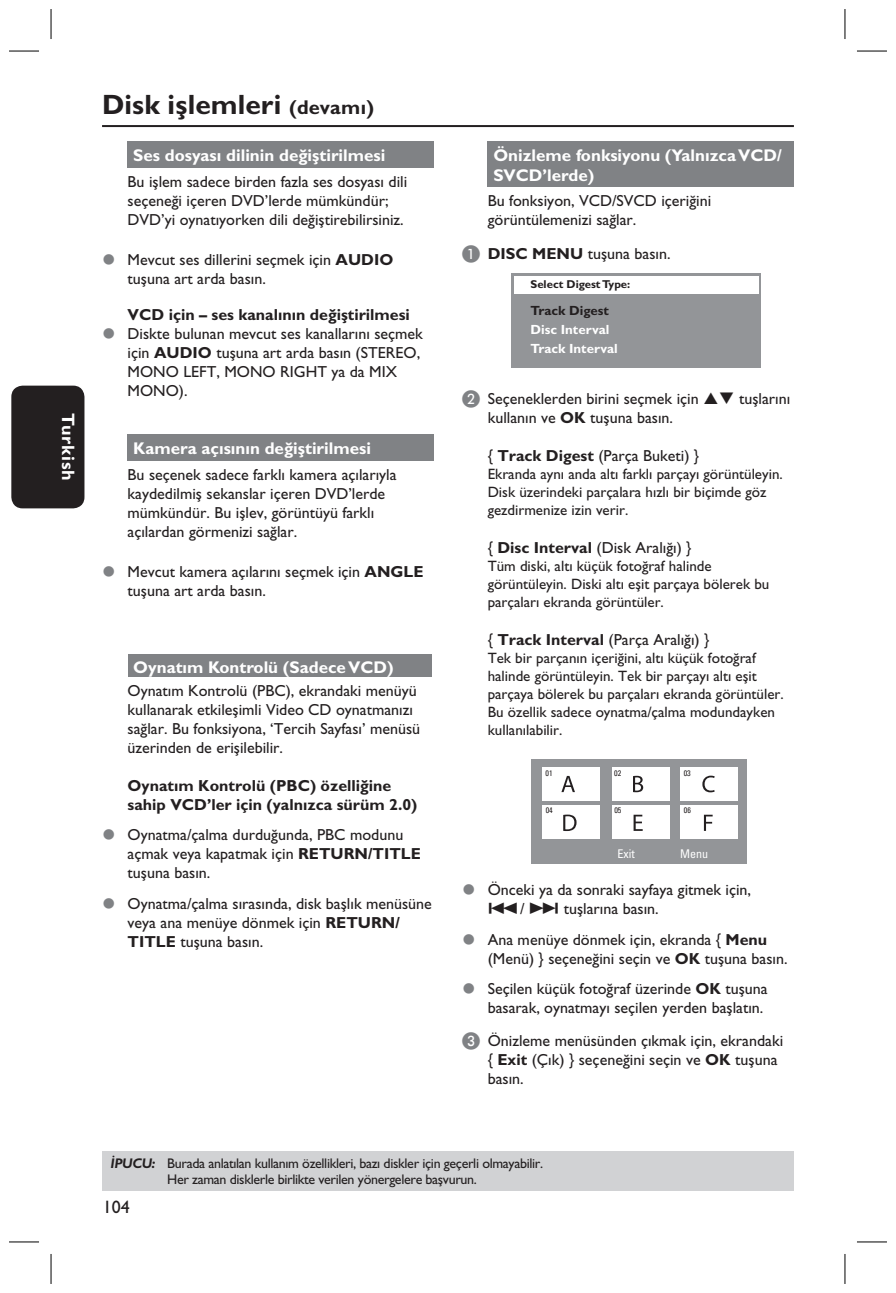
<style>
.page{position:relative;width:896px;height:1293px;background:#fff}
.page>*{position:absolute;margin:0;border:0;box-sizing:border-box;transform-origin:0 0}
.t1{font:700 28px "Gill Sans Tur";color:#231f20}
.t2{font:700 18px "Gill Sans Std";letter-spacing:.05em;color:#fff}
.t3{font:18px "Gill Sans Std";color:#231f20}
.t4{font:700 17px/20px "Gill Sans Tur";color:#fff}
.t5{font:16px/19px "Gill Sans Tur";color:#231f20}
.t6{font:700 16px/19px "Gill Sans Tur";color:#231f20}
.t7{font:15px/18px "Gill Sans Tur";color:#231f20}
.t8{font:14px/16px "Gill Sans Tur";letter-spacing:-.025em;color:#231f20}
.t9{font:700 13.4px/19px "Gill Alt One";color:#fff}
.t10{font:700 13.4px "Gill Alt One";color:#231f20}
.t11{font:condensed 12px "Univers";color:#fff}
.t12{font:700 11.4px "Gill Alt One";color:#231f20}
.t13{font:condensed 8px "Univers";color:#231f20}
.s1{font-size:20px}
.s2{font-weight:700}
.s3{font-family:"Philips Pi Roman";font-size:18px;color:#808285}
.s4{font-family:"Sony PS Common"}
.s5{font-weight:700;font-style:italic}
</style>
<div class="page">
<div style="left:11px;top:386px;width:73px;height:122px;background:#231f20;border-radius:11px"></div>
<div style="left:128px;top:142px;width:306px;height:26px;background:#808285"></div>
<div style="left:128px;top:434px;width:306px;height:27px;background:#808285"></div>
<div style="left:128px;top:654px;width:303px;height:23px;background:#808285"></div>
<div style="left:488px;top:142px;width:306px;height:45px;background:#808285"></div>
<div style="left:511px;top:273px;width:249px;height:95px;background:#939598"></div>
<div style="left:514px;top:276px;width:244px;height:17px;background:#fff"></div>
<div style="left:531px;top:759px;width:216px;height:105px;background:#939598"></div>
<div style="left:542px;top:767px;width:58px;height:34px;background:#fff"></div>
<div style="left:542px;top:805px;width:58px;height:34px;background:#fff"></div>
<div style="left:612px;top:767px;width:57px;height:34px;background:#fff"></div>
<div style="left:612px;top:805px;width:57px;height:34px;background:#fff"></div>
<div style="left:680px;top:767px;width:58px;height:34px;background:#fff"></div>
<div style="left:680px;top:805px;width:58px;height:34px;background:#fff"></div>
<svg style="left:561px;top:776px;width:14px;height:16px"></svg>
<svg style="left:633px;top:776px;width:10px;height:16px"></svg>
<svg style="left:702px;top:775px;width:12px;height:17px"></svg>
<svg style="left:563px;top:814px;width:13px;height:17px"></svg>
<svg style="left:633px;top:814px;width:10px;height:17px"></svg>
<svg style="left:704px;top:814px;width:8px;height:17px"></svg>
<hr style="left:102px;top:125px;width:692px;height:2px;background:#231f20">
<div style="left:102px;top:1151px;width:692px;height:40px;background:#d1d2d4"></div>
<hr style="left:9px;top:51px;width:30px;height:1px;background:#000">
<hr style="left:857px;top:51px;width:30px;height:1px;background:#000">
<hr style="left:9px;top:1241px;width:30px;height:1px;background:#000">
<hr style="left:857px;top:1241px;width:30px;height:1px;background:#000">
<hr style="left:51px;top:9px;width:1px;height:30px;background:#000">
<hr style="left:51px;top:1254px;width:1px;height:30px;background:#000">
<hr style="left:844px;top:9px;width:1px;height:30px;background:#000">
<hr style="left:844px;top:1254px;width:1px;height:30px;background:#000">
<p class="t2" style="left:75px;top:413px;width:69px;rotate:90deg">Turkish</p>
<h1 class="t1" style="left:102px;top:94px;width:273px">Disk işlemleri <span class="s1">(devamı)</span></h1>
<p class="t4" style="left:133px;top:147px;width:254px">Ses dosyası dilinin değiştirilmesi</p>
<p class="t5" style="left:128px;top:174px;width:281px">Bu işlem sadece birden fazla ses dosyası dili seçeneği içeren DVD’lerde mümkündür;<br>DVD’yi oynatıyorken dili değiştirebilirsiniz.</p>
<p class="t5" style="left:128px;top:252px;width:267px">Mevcut ses dillerini seçmek için <span class="s2">AUDIO </span>tuşuna art arda basın.</p>
<p class="t6" style="left:128px;top:306px;width:284px">VCD için – ses kanalının değiştirilmesi</p>
<p class="t5" style="left:128px;top:326px;width:297px">Diskte bulunan mevcut ses kanallarını seçmek için <span class="s2">AUDIO</span> tuşuna art arda basın (STEREO,<br>MONO LEFT, MONO RIGHT ya da MIX<br>MONO).</p>
<p class="t4" style="left:133px;top:439px;width:239px">Kamera açısının değiştirilmesi</p>
<p class="t5" style="left:128px;top:466px;width:270px">Bu seçenek sadece farklı kamera açılarıyla kaydedilmiş sekanslar içeren DVD’lerde mümkündür. Bu işlev, görüntüyü farklı açılardan görmenizi sağlar.</p>
<p class="t5" style="left:128px;top:564px;width:297px">Mevcut kamera açılarını seçmek için <span class="s2">ANGLE </span>tuşuna art arda basın.</p>
<p class="t4" style="left:133px;top:659px;width:262px">Oynatım Kontrolü (Sadece VCD)</p>
<p class="t5" style="left:128px;top:683px;width:294px">Oynatım Kontrolü (PBC), ekrandaki menüyü kullanarak etkileşimli Video CD oynatmanızı sağlar. Bu fonksiyona, ‘Tercih Sayfası’ menüsü üzerinden de erişilebilir.</p>
<p class="t6" style="left:128px;top:777px;width:291px">Oynatım Kontrolü (PBC) özelliğine sahip VCD’ler için (yalnızca sürüm 2.0)</p>
<p class="t5" style="left:128px;top:827px;width:295px">Oynatma/çalma durduğunda, PBC modunu açmak veya kapatmak için <span class="s2">RETURN/TITLE </span>tuşuna basın.</p>
<p class="t5" style="left:128px;top:896px;width:306px">Oynatma/çalma sırasında, disk başlık menüsüne veya ana menüye dönmek için <span class="s2">RETURN/<br>TITLE</span> tuşuna basın.</p>
<p class="t4" style="left:493px;top:147px;width:290px">Önizleme fonksiyonu (Yalnızca VCD/<br>SVCD’lerde)</p>
<p class="t5" style="left:488px;top:193px;width:225px">Bu fonksiyon, VCD/SVCD içeriğini görüntülemenizi sağlar.</p>
<p class="t5" style="left:462px;top:245px;width:210px"><span class="s3">A</span> <span class="s2">DISC MENU</span> tuşuna basın.</p>
<p class="t12" style="left:530px;top:281px;width:101px">Select Digest Type:</p>
<p class="t10" style="left:530px;top:306px;width:80px">Track Digest</p>
<p class="t9" style="left:530px;top:321px;width:89px">Disc Interval<br>Track Interval</p>
<p class="t5" style="left:462px;top:391px;width:238px"><span class="s3">B</span> Seçeneklerden birini seçmek için</p>
<p class="t5" style="left:739px;top:391px;width:53px">tuşlarını</p>
<p class="t5" style="left:488px;top:410px;width:187px">kullanın ve <span class="s2">OK</span> tuşuna basın.</p>
<p class="t5" style="left:488px;top:448px;width:213px">{ <span class="s2">Track Digest</span> (Parça Buketi) }</p>
<p class="t7" style="left:488px;top:467px;width:297px">Ekranda aynı anda altı farklı parçayı görüntüleyin.<br>Disk üzerindeki parçalara hızlı bir biçimde göz gezdirmenize izin verir.</p>
<p class="t5" style="left:488px;top:540px;width:205px">{ <span class="s2">Disc Interval</span> (Disk Aralığı) }</p>
<p class="t7" style="left:488px;top:559px;width:283px">Tüm diski, altı küçük fotoğraf halinde görüntüleyin. Diski altı eşit parçaya bölerek bu parçaları ekranda görüntüler.</p>
<p class="t5" style="left:488px;top:632px;width:223px">{ <span class="s2">Track Interval</span> (Parça Aralığı) }</p>
<p class="t7" style="left:488px;top:651px;width:298px">Tek bir parçanın içeriğini, altı küçük fotoğraf halinde görüntüleyin. Tek bir parçayı altı eşit parçaya bölerek bu parçaları ekranda görüntüler.<br>Bu özellik sadece oynatma/çalma modundayken kullanılabilir.</p>
<p class="t13" style="left:545px;top:770px;width:9px">01</p>
<p class="t13" style="left:614px;top:770px;width:9px">02</p>
<p class="t13" style="left:684px;top:770px;width:9px">03</p>
<p class="t13" style="left:546px;top:807px;width:9px">04</p>
<p class="t13" style="left:614px;top:807px;width:9px">05</p>
<p class="t13" style="left:684px;top:807px;width:9px">06</p>
<p class="t11" style="left:617px;top:850px;width:19px">Exit</p>
<p class="t11" style="left:680px;top:850px;width:29px">Menu</p>
<p class="t5" style="left:488px;top:881px;width:265px">Önceki ya da sonraki sayfaya gitmek için, <span class="s4">.</span>/ <span class="s4">&gt;</span> tuşlarına basın.</p>
<p class="t5" style="left:488px;top:931px;width:301px">Ana menüye dönmek için, ekranda { <span class="s2">Menu </span>(Menü) } seçeneğini seçin ve <span class="s2">OK</span> tuşuna basın.</p>
<p class="t5" style="left:488px;top:981px;width:282px">Seçilen küçük fotoğraf üzerinde <span class="s2">OK</span> tuşuna basarak, oynatmayı seçilen yerden başlatın.</p>
<p class="t5" style="left:488px;top:1033px;width:297px;text-indent:-26px"><span class="s3">C</span> Önizleme menüsünden çıkmak için, ekrandaki { <span class="s2">Exit</span> (Çık) } seçeneğini seçin ve <span class="s2">OK</span> tuşuna basın.</p>
<p class="t8" style="left:167px;top:1156px;width:377px;text-indent:-57px"><span class="s5">İPUCU:</span> Burada anlatılan kullanım özellikleri, bazı diskler için geçerli olmayabilir.<br>Her zaman disklerle birlikte verilen yönergelere başvurun.</p>
<p class="t3" style="left:103px;top:1201px;width:28px">104</p>
</div>
